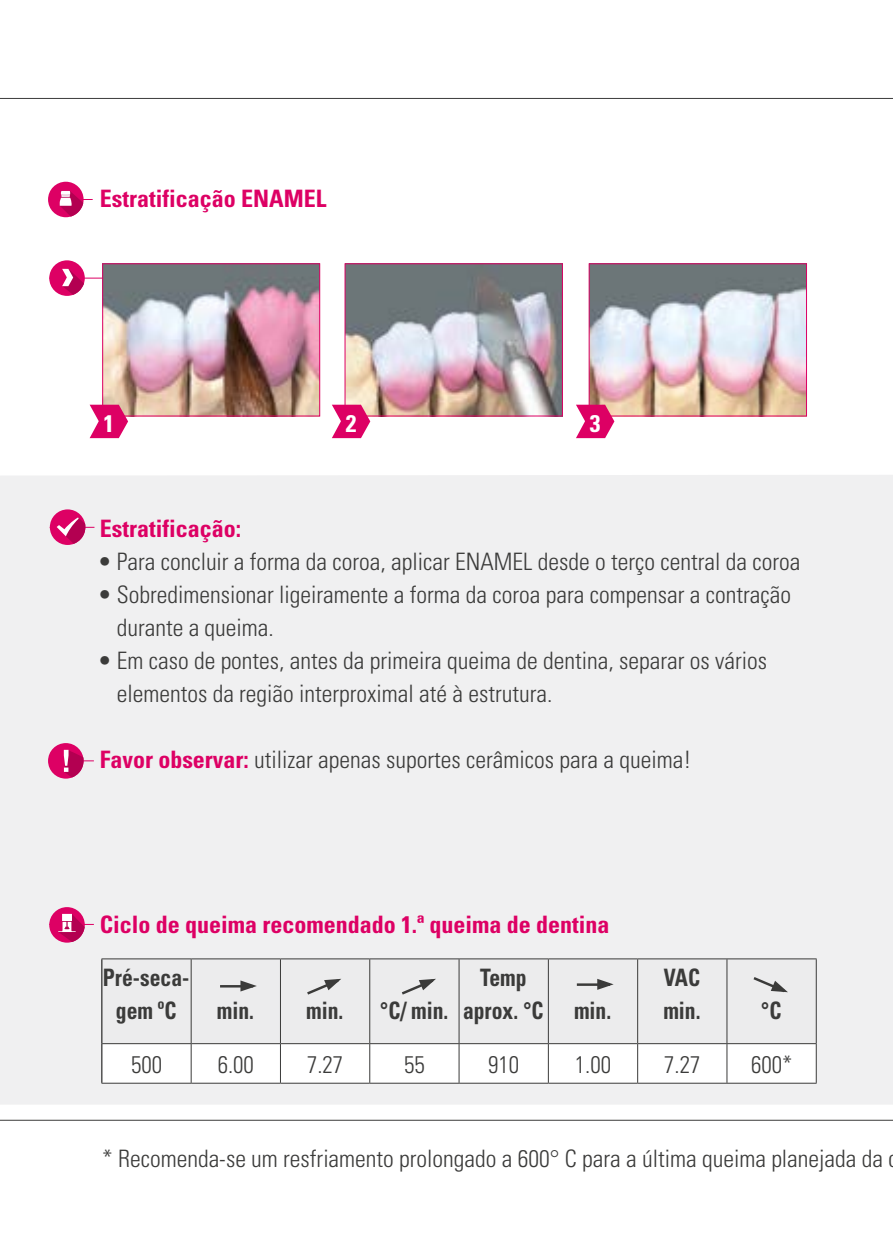
<style>
.page{position:relative;width:893px;height:1259px;background:#fff}
.page>*{position:absolute;margin:0;border:0;box-sizing:border-box;transform-origin:0 0}
.t1{font:300 condensed 24px/33px "Univers";color:#3b3b3a}
.t2{font:700 condensed 24px "Univers";color:#dd0064}
.t3{font:700 condensed 24px/33px "Univers LT Std";color:#3b3b3a;text-align:center;scale:.9 1}
.t4{font:700 condensed 24px "Univers";color:#fff}
.s1{font-family:"Univers LT Std";font-weight:700}
.s2{font-weight:700;color:#dd0064}
</style>
<div class="page">
<div style="left:0;top:475px;width:893px;height:629px;background:#f0f0f1"></div>
<div style="left:48px;top:182px;width:36px;height:35px;background:#dd0064;border-radius:50%"></div>
<svg style="left:60px;top:191px;width:33px;height:26px"></svg>
<hr style="left:49px;top:278px;width:91px;height:1px;background:#dd0064">
<div style="left:49px;top:260px;width:36px;height:36px;background:#dd0064;border-radius:50%"></div>
<svg style="left:62px;top:269px;width:22px;height:26px"></svg>
<img style="left:104px;top:265px;width:214px;height:149px">
<div style="left:102px;top:263px;width:218px;height:153px;border:1px solid #dd0064"></div>
<img style="left:347px;top:265px;width:214px;height:149px">
<div style="left:345px;top:263px;width:218px;height:153px;border:1px solid #dd0064"></div>
<img style="left:591px;top:265px;width:214px;height:149px">
<div style="left:589px;top:263px;width:218px;height:153px;border:1px solid #dd0064"></div>
<svg style="left:90px;top:405px;width:38px;height:33px"></svg>
<svg style="left:332px;top:405px;width:38px;height:33px"></svg>
<svg style="left:576px;top:405px;width:38px;height:33px"></svg>
<hr style="left:50px;top:527px;width:44px;height:1px;background:#dd0064">
<div style="left:50px;top:509px;width:35px;height:36px;background:#dd0064;border-radius:50%"></div>
<svg style="left:57px;top:517px;width:30px;height:27px"></svg>
<hr style="left:49px;top:924px;width:45px;height:1px;background:#dd0064">
<div style="left:49px;top:907px;width:36px;height:35px;background:#dd0064;border-radius:50%"></div>
<svg style="left:58px;top:914px;width:27px;height:28px"></svg>
<div style="left:102px;top:959px;width:714px;height:84px;background:#ececed"></div>
<svg style="left:102px;top:1044px;width:714px;height:38px"></svg>
<hr style="left:101px;top:959px;width:1px;height:84px;background:#000">
<hr style="left:101px;top:958px;width:90px;height:1px;background:#3b3b3a">
<hr style="left:102px;top:1043px;width:89px;height:1px;background:#3b3b3a">
<hr style="left:191px;top:959px;width:1px;height:84px;background:#3b3b3a">
<hr style="left:191px;top:958px;width:89px;height:1px;background:#3b3b3a">
<hr style="left:191px;top:1043px;width:89px;height:1px;background:#3b3b3a">
<hr style="left:280px;top:959px;width:1px;height:84px;background:#3b3b3a">
<hr style="left:280px;top:958px;width:90px;height:1px;background:#3b3b3a">
<hr style="left:370px;top:958px;width:89px;height:1px;background:#3b3b3a">
<hr style="left:459px;top:958px;width:89px;height:1px;background:#3b3b3a">
<hr style="left:548px;top:958px;width:90px;height:1px;background:#3b3b3a">
<hr style="left:638px;top:958px;width:89px;height:1px;background:#3b3b3a">
<hr style="left:727px;top:958px;width:90px;height:1px;background:#3b3b3a">
<hr style="left:369px;top:959px;width:1px;height:84px;background:#3b3b3a">
<hr style="left:459px;top:959px;width:1px;height:84px;background:#3b3b3a">
<hr style="left:548px;top:959px;width:1px;height:84px;background:#3b3b3a">
<hr style="left:637px;top:959px;width:1px;height:84px;background:#3b3b3a">
<hr style="left:726px;top:959px;width:1px;height:84px;background:#3b3b3a">
<hr style="left:816px;top:959px;width:1px;height:84px;background:#3b3b3a">
<hr style="left:280px;top:1043px;width:90px;height:1px;background:#3b3b3a">
<hr style="left:370px;top:1043px;width:89px;height:1px;background:#3b3b3a">
<hr style="left:459px;top:1043px;width:89px;height:1px;background:#3b3b3a">
<hr style="left:548px;top:1043px;width:90px;height:1px;background:#3b3b3a">
<hr style="left:638px;top:1043px;width:89px;height:1px;background:#3b3b3a">
<hr style="left:727px;top:1043px;width:90px;height:1px;background:#3b3b3a">
<hr style="left:101px;top:1043px;width:1px;height:39px;background:#000">
<hr style="left:101px;top:1082px;width:90px;height:1px;background:#3b3b3a">
<hr style="left:191px;top:1044px;width:1px;height:38px;background:#3b3b3a">
<hr style="left:191px;top:1082px;width:89px;height:1px;background:#3b3b3a">
<hr style="left:280px;top:1044px;width:1px;height:38px;background:#3b3b3a">
<hr style="left:369px;top:1044px;width:1px;height:38px;background:#3b3b3a">
<hr style="left:459px;top:1044px;width:1px;height:38px;background:#3b3b3a">
<hr style="left:548px;top:1044px;width:1px;height:38px;background:#3b3b3a">
<hr style="left:637px;top:1044px;width:1px;height:38px;background:#3b3b3a">
<hr style="left:726px;top:1044px;width:1px;height:38px;background:#3b3b3a">
<hr style="left:816px;top:1044px;width:1px;height:38px;background:#3b3b3a">
<hr style="left:280px;top:1082px;width:90px;height:1px;background:#3b3b3a">
<hr style="left:370px;top:1082px;width:89px;height:1px;background:#3b3b3a">
<hr style="left:459px;top:1082px;width:89px;height:1px;background:#3b3b3a">
<hr style="left:548px;top:1082px;width:90px;height:1px;background:#3b3b3a">
<hr style="left:638px;top:1082px;width:89px;height:1px;background:#3b3b3a">
<hr style="left:727px;top:1082px;width:90px;height:1px;background:#3b3b3a">
<hr style="left:220px;top:985px;width:33px;height:2px;background:#3b3b3a">
<svg style="left:240px;top:980px;width:17px;height:11px"></svg>
<svg style="left:304px;top:977px;width:37px;height:19px"></svg>
<svg style="left:399px;top:977px;width:37px;height:19px"></svg>
<hr style="left:577px;top:983px;width:33px;height:3px;background:#3b3b3a">
<svg style="left:597px;top:978px;width:17px;height:12px"></svg>
<hr style="left:0;top:1119px;width:893px;height:1px;background:#3b3b3a">
<svg style="left:751px;top:975px;width:37px;height:19px"></svg>
<hr style="left:59px;top:760px;width:35px;height:1px;background:#dd0064">
<div style="left:48px;top:743px;width:36px;height:35px;background:#dd0064;border-radius:50%"></div>
<svg style="left:64px;top:750px;width:21px;height:27px"></svg>
<hr style="left:0;top:98px;width:893px;height:1px;background:#3b3b3a">
<p class="t2" style="left:100px;top:184px;width:228px">Estratificação ENAMEL</p>
<p class="t4" style="left:103px;top:409px;width:12px">1</p>
<p class="t4" style="left:346px;top:409px;width:12px">2</p>
<p class="t4" style="left:590px;top:409px;width:12px">3</p>
<p class="t2" style="left:100px;top:514px;width:143px">Estratificação:</p>
<p class="t1" style="left:100px;top:545px;width:702px"><span class="s1">•</span> Para concluir a forma da coroa, aplicar ENAMEL desde o terço central da coroa</p>
<p class="t1" style="left:117px;top:578px;width:676px;text-indent:-17px"><span class="s1">•</span> Sobredimensionar ligeiramente a forma da coroa para compensar a contração durante a queima.</p>
<p class="t1" style="left:117px;top:644px;width:652px;text-indent:-17px"><span class="s1">•</span> Em caso de pontes, antes da primeira queima de dentina, separar os vários elementos da região interproximal até à estrutura.</p>
<p class="t1" style="left:100px;top:743px;width:593px"><span class="s2">Favor observar:</span> utilizar apenas suportes cerâmicos para a queima!</p>
<p class="t2" style="left:100px;top:910px;width:511px">Ciclo de queima recomendado 1.ª queima de dentina</p>
<p class="t3" style="left:103px;top:961px;width:97px">Pré-seca&shy;gem ºC</p>
<p class="t3" style="left:463px;top:961px;width:91px">Temp aprox. °C</p>
<p class="t3" style="left:217px;top:994px;width:43px">min.</p>
<p class="t3" style="left:306px;top:994px;width:43px">min.</p>
<p class="t3" style="left:380px;top:994px;width:78px">°C/ min.</p>
<p class="t3" style="left:574px;top:994px;width:43px">min.</p>
<p class="t3" style="left:663px;top:961px;width:43px;text-align:left">VAC min.</p>
<p class="t3" style="left:761px;top:994px;width:24px">°C</p>
<p class="t1" style="left:131px;top:1048px;width:33px">500</p>
<p class="t1" style="left:218px;top:1048px;width:38px">6.00</p>
<p class="t1" style="left:307px;top:1048px;width:38px">7.27</p>
<p class="t1" style="left:404px;top:1048px;width:22px">55</p>
<p class="t1" style="left:488px;top:1048px;width:33px">910</p>
<p class="t1" style="left:575px;top:1048px;width:38px">1.00</p>
<p class="t1" style="left:664px;top:1048px;width:38px">7.27</p>
<p class="t1" style="left:751px;top:1048px;width:43px">600*</p>
<p class="t1" style="left:102px;top:1142px;width:783px">* Recomenda-se um resfriamento prolongado a 600° C para a última queima planejada da</p>
</div>
